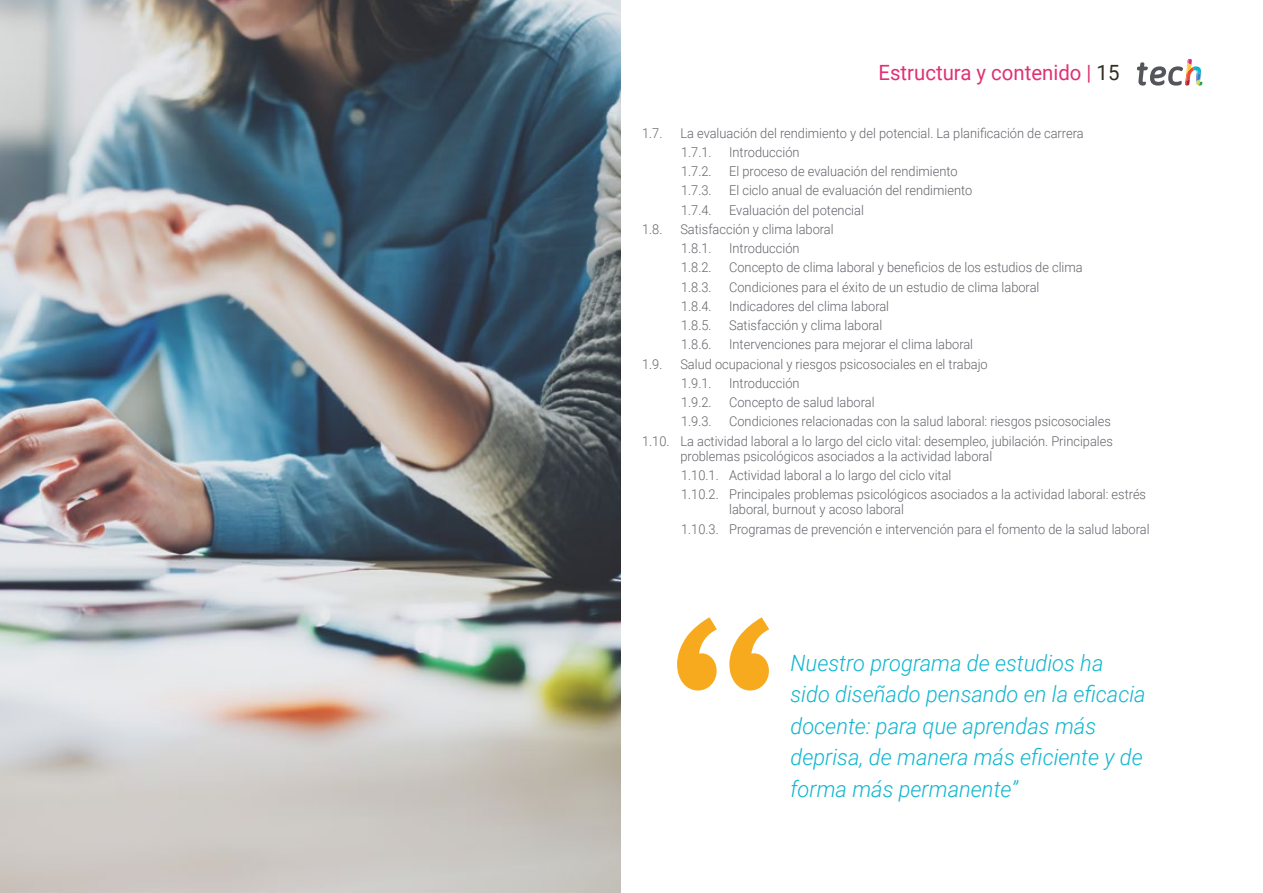
<style>
.page{position:relative;width:1263px;height:893px;background:#fff}
.page>*{position:absolute;margin:0;border:0;box-sizing:border-box;transform-origin:0 0}
.t1{font:italic 300 22.5px/31.5px "Roboto";color:#0fb6cf}
.t2{font:21px "Roboto";color:#df3174}
.t3{font:300 13.5px/19.2px "Roboto";color:#61646a;scale:.95 1}
.s1{color:#312e20}
</style>
<div class="page">
<svg style="left:677px;top:617px;width:92px;height:73px"></svg>
<svg style="left:1137px;top:59px;width:65px;height:27px"></svg>
<img style="left:0;top:0;width:621px;height:893px">
<h2 class="t2" style="left:878px;top:57px;width:242px">Estructura y contenido | <span class="s1">15</span></h2>
<p class="t3" style="left:642px;top:123px;width:23px">1.7.</p>
<p class="t3" style="left:680px;top:123px;width:426px">La evaluación del rendimiento y del potencial. La planificación de carrera<br>1.7.1.</p>
<p class="t3" style="left:729px;top:142px;width:76px">Introducción</p>
<p class="t3" style="left:681px;top:161px;width:34px">1.7.2.</p>
<p class="t3" style="left:729px;top:161px;width:242px">El proceso de evaluación del rendimiento</p>
<p class="t3" style="left:681px;top:181px;width:34px">1.7.3.</p>
<p class="t3" style="left:729px;top:181px;width:257px">El ciclo anual de evaluación del rendimiento</p>
<p class="t3" style="left:681px;top:200px;width:34px">1.7.4.</p>
<p class="t3" style="left:729px;top:200px;width:143px">Evaluación del potencial</p>
<p class="t3" style="left:642px;top:219px;width:23px">1.8.</p>
<p class="t3" style="left:680px;top:219px;width:163px">Satisfacción y clima laboral<br>1.8.1.</p>
<p class="t3" style="left:729px;top:238px;width:76px">Introducción</p>
<p class="t3" style="left:681px;top:258px;width:34px">1.8.2.</p>
<p class="t3" style="left:729px;top:258px;width:374px">Concepto de clima laboral y beneficios de los estudios de clima</p>
<p class="t3" style="left:681px;top:277px;width:34px">1.8.3.</p>
<p class="t3" style="left:729px;top:277px;width:328px">Condiciones para el éxito de un estudio de clima laboral</p>
<p class="t3" style="left:681px;top:296px;width:34px">1.8.4.</p>
<p class="t3" style="left:729px;top:296px;width:170px">Indicadores del clima laboral</p>
<p class="t3" style="left:681px;top:315px;width:34px">1.8.5.</p>
<p class="t3" style="left:729px;top:315px;width:163px">Satisfacción y clima laboral</p>
<p class="t3" style="left:681px;top:335px;width:34px">1.8.6.</p>
<p class="t3" style="left:729px;top:335px;width:258px">Intervenciones para mejorar el clima laboral</p>
<p class="t3" style="left:642px;top:354px;width:23px">1.9.</p>
<p class="t3" style="left:680px;top:354px;width:325px">Salud ocupacional y riesgos psicosociales en el trabajo<br>1.9.1.</p>
<p class="t3" style="left:729px;top:373px;width:76px">Introducción</p>
<p class="t3" style="left:681px;top:392px;width:34px">1.9.2.</p>
<p class="t3" style="left:729px;top:392px;width:155px">Concepto de salud laboral</p>
<p class="t3" style="left:681px;top:412px;width:34px">1.9.3.</p>
<p class="t3" style="left:642px;top:412px;width:497px;text-align:right">Condiciones relacionadas con la salud laboral: riesgos psicosociales<br>1.10. La actividad laboral a lo largo del ciclo vital: desempleo, jubilación. Principales</p>
<p class="t3" style="left:680px;top:446px;width:492px">problemas psicológicos asociados a la actividad laboral<br>1.10.1. Actividad laboral a lo largo del ciclo vital<br>1.10.2. Principales problemas psicológicos asociados a la actividad laboral: estrés</p>
<p class="t3" style="left:681px;top:499px;width:495px;text-indent:48px">laboral, burnout y acoso laboral<br>1.10.3. Programas de prevención e intervención para el fomento de la salud laboral</p>
<h1 class="t1" style="left:790px;top:646px;width:357px">Nuestro programa de estudios ha sido diseñado pensando en la eficacia docente: para que aprendas más deprisa, de manera más eficiente y de forma más permanente”</h1>
</div>
